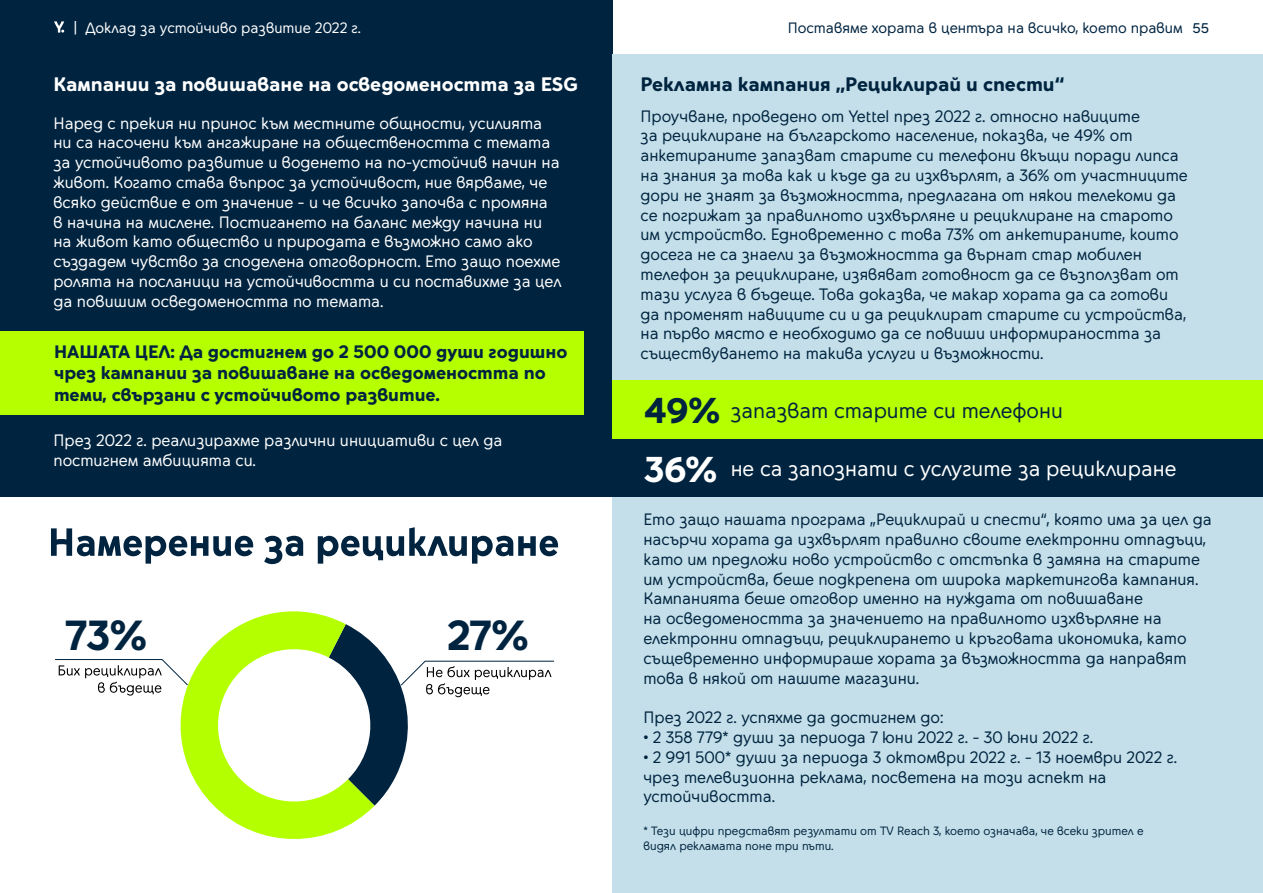
<style>
.page{position:relative;width:1263px;height:893px;background:#fff}
.page>*{position:absolute;margin:0;border:0;box-sizing:border-box;transform-origin:0 0}
.t1{font:700 42px "Yettel";color:#002440}
.t2{font:700 35.85px "Yettel";color:#002440}
.t3{font:700 35.85px "Yettel";color:#fff}
.t4{font:300 21.45px "Yettel";color:#fff}
.t5{font:300 21.45px "Yettel";color:#002440}
.t6{font:700 19.5px "Yettel";color:#fff}
.t7{font:700 19.5px "Yettel";color:#002440}
.t8{font:700 18px/21.6px "Yettel";color:#002440}
.t9{font:300 16.5px/19.8px "Yettel";color:#002440}
.t10{font:300 16.5px/19.8px "Yettel";color:#fff}
.t11{font:300 15px "Yettel";color:#002440}
.t12{font:300 15px "Yettel";color:#fff}
.t13{font:300 12px/14.4px "Yettel";color:#002440}
.s1{font-family:"Sofia Pro";font-weight:400}
</style>
<div class="page">
<div style="left:0;top:0;width:612px;height:497px;background:#002440"></div>
<div style="left:0;top:331px;width:583px;height:84px;background:#b5ff00"></div>
<div style="left:612px;top:54px;width:651px;height:839px;background:#c4dfe9"></div>
<svg style="left:54px;top:21px;width:10px;height:12px"></svg>
<div style="left:612px;top:380px;width:651px;height:59px;background:#b5ff00"></div>
<div style="left:611px;top:439px;width:652px;height:58px;background:#002440"></div>
<svg style="left:180px;top:611px;width:191px;height:228px;fill:#b4ff00"></svg>
<svg style="left:55px;top:659px;width:134px;height:37px"></svg>
<svg style="left:211px;top:624px;width:343px;height:185px"></svg>
<svg style="left:51px;top:528px;width:203px;height:36px"></svg>
<svg style="left:264px;top:536px;width:39px;height:28px"></svg>
<svg style="left:318px;top:527px;width:241px;height:37px"></svg>
<p class="t12" style="left:74px;top:19px;width:289px">| Доклад за устойчиво развитие 2022 г.</p>
<p class="t11" style="left:788px;top:19px;width:423px">Поставяме хората в центъра на всичко, което правим <span class="s1">55</span></p>
<p class="t6" style="left:53px;top:73px;width:526px">Кампании за повишаване на осведомеността за ESG</p>
<p class="t10" style="left:53px;top:113px;width:510px">Наред с прекия ни принос към местните общности, усилията ни са насочени към ангажиране на обществеността с темата за устойчивото развитие и воденето на по-устойчив начин на живот. Когато става въпрос за устойчивост, ние вярваме, че всяко действие е от значение – и че всичко започва с промяна<br>в начина на мислене. Постигането на баланс между начина ни на живот като общество и природата е възможно само ако създадем чувство за споделена отговорност. Ето защо поехме ролята на посланици на устойчивостта и си поставихме за цел да повишим осведомеността по темата.</p>
<p class="t8" style="left:54px;top:341px;width:515px">НАШАТА ЦЕЛ: Да достигнем до 2 500 000 души годишно чрез кампании за повишаване на осведомеността по теми, свързани с устойчивото развитие.</p>
<p class="t10" style="left:53px;top:431px;width:450px">През 2022 г. реализирахме различни инициативи с цел да постигнем амбицията си.</p>
<h1 class="t1" style="left:66px;top:611px;width:83px">73%</h1>
<h1 class="t1" style="left:447px;top:611px;width:83px">27%</h1>
<p class="t7" style="left:640px;top:73px;width:425px">Рекламна кампания „Рециклирай и спести“</p>
<p class="t9" style="left:640px;top:106px;width:549px">Проучване, проведено от Yettel през 2022 г. относно навиците<br>за рециклиране на българското население, показва, че 49% от анкетираните запазват старите си телефони вкъщи поради липса на знания за това как и къде да ги изхвърлят, а 36% от участниците дори не знаят за възможността, предлагана от някои телекоми да се погрижат за правилното изхвърляне и рециклиране на старото им устройство. Едновременно с това 73% от анкетираните, които досега не са знаели за възможността да върнат стар мобилен телефон за рециклиране, изявяват готовност да се възползват от тази услуга в бъдеще. Това доказва, че макар хората да са готови да променят навиците си и да рециклират старите си устройства, на първо място е необходимо да се повиши информираността за съществуването на такива услуги и възможности.</p>
<h2 class="t2" style="left:644px;top:390px;width:78px">49%</h2>
<h2 class="t3" style="left:644px;top:448px;width:75px">36%</h2>
<h3 class="t5" style="left:731px;top:398px;width:334px">запазват старите си телефони</h3>
<h3 class="t4" style="left:731px;top:456px;width:447px">не са запознати с услугите за рециклиране</h3>
<p class="t9" style="left:643px;top:510px;width:570px">Ето защо нашата програма „Рециклирай и спести“, която има за цел да насърчи хората да изхвърлят правилно своите електронни отпадъци, като им предложи ново устройство с отстъпка в замяна на старите им устройства, беше подкрепена от широка маркетингова кампания.<br>Кампанията беше отговор именно на нуждата от повишаване<br>на осведомеността за значението на правилното изхвърляне на електронни отпадъци, рециклирането и кръговата икономика, като същевременно информираше хората за възможността да направят това в някой от нашите магазини.</p>
<p class="t9" style="left:643px;top:708px;width:302px">През 2022 г. успяхме да достигнем до:</p>
<p class="t9" style="left:643px;top:728px;width:451px">• 2 358 779* души за периода 7 юни 2022 г. – 30 юни 2022 г.</p>
<p class="t9" style="left:643px;top:748px;width:535px">• 2 991 500* души за периода 3 октомври 2022 г. – 13 ноември 2022 г. чрез телевизионна реклама, посветена на този аспект на устойчивостта.</p>
<p class="t13" style="left:643px;top:824px;width:502px">* Тези цифри представят резултати от TV Reach 3, което означава, че всеки зрител е видял рекламата поне три пъти.</p>
</div>
